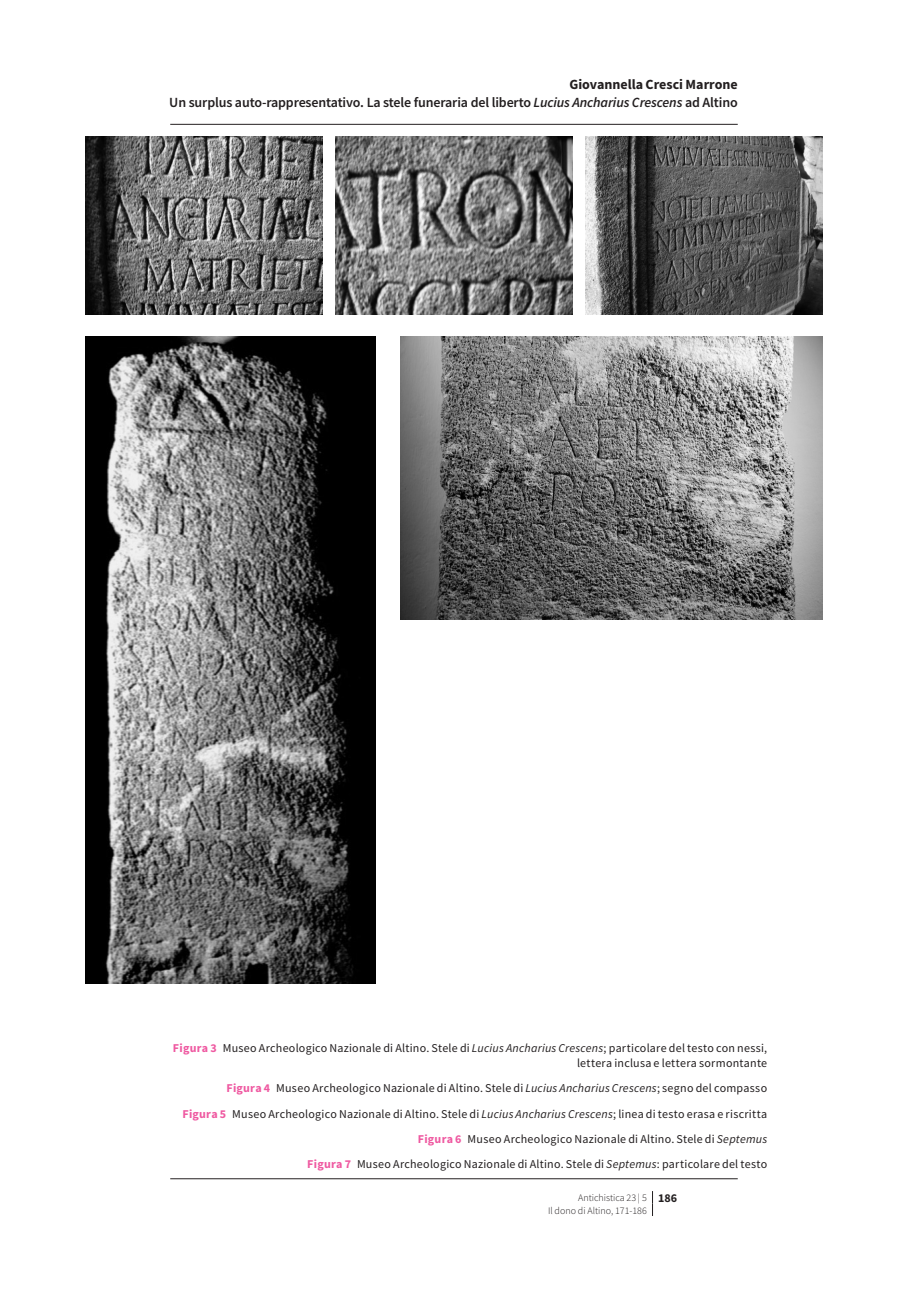
<style>
.page{position:relative;width:908px;height:1304px;background:#fff}
.page>*{position:absolute;margin:0;border:0;box-sizing:border-box;transform-origin:0 0}
.t1{font:600 14px/18px "Source Sans Pro";letter-spacing:-.01em;color:#231f20;text-align:right}
._055-ecf-figura-dida{font:12px/15px "Source Sans Pro";letter-spacing:.02em;color:#231f20;text-align:right}
.t2{font:300 10px/12.4px "Source Sans Pro";color:#231f20}
.s1{font-weight:700}
.s2{font-style:italic}
.s3{font-weight:700;color:#ef59a1}
.s4{font-weight:700;font-size:12px}
</style>
<div class="page">
<hr style="left:170px;top:1178px;width:567px;height:1px;background:#231f20">
<svg style="left:652px;top:1191px;width:1px;height:25px"></svg>
<img style="left:85px;top:136px;width:237px;height:178px">
<img style="left:335px;top:136px;width:237px;height:178px">
<img style="left:585px;top:136px;width:237px;height:178px">
<img style="left:85px;top:337px;width:291px;height:647px">
<img style="left:400px;top:337px;width:422px;height:282px">
<hr style="left:170px;top:124px;width:567px;height:1px;background:#231f20">
<p class="t1" style="left:169px;top:76px;width:569px"><span class="s1">Giovannella Cresci Marrone<br></span>Un surplus auto-rappresentativo. La stele funeraria del liberto <span class="s2">Lucius Ancharius Crescens</span> ad Altino</p>
<p class="_055-ecf-figura-dida" style="left:173px;top:1041px;width:595px"><span class="s3">Figura 3</span> Museo Archeologico Nazionale di Altino. Stele di <span class="s2">Lucius Ancharius Crescens</span>; particolare del testo con nessi, lettera inclusa e lettera sormontante</p>
<p class="_055-ecf-figura-dida" style="left:226px;top:1081px;width:542px"><span class="s3">Figura 4</span> Museo Archeologico Nazionale di Altino. Stele di <span class="s2">Lucius Ancharius Crescens</span>; segno del compasso</p>
<p class="_055-ecf-figura-dida" style="left:182px;top:1106px;width:586px"><span class="s3">Figura 5</span> Museo Archeologico Nazionale di Altino. Stele di <span class="s2">Lucius Ancharius Crescens</span>; linea di testo erasa e riscritta</p>
<p class="_055-ecf-figura-dida" style="left:417px;top:1131px;width:350px"><span class="s3">Figura 6</span> Museo Archeologico Nazionale di Altino. Stele di <span class="s2">Septemus</span></p>
<p class="_055-ecf-figura-dida" style="left:307px;top:1156px;width:461px"><span class="s3">Figura 7</span> Museo Archeologico Nazionale di Altino. Stele di <span class="s2">Septemus</span>: particolare del testo</p>
<p class="t2" style="left:548px;top:1191px;width:131px;text-indent:30px">Antichistica 23 | 5 <span class="s4">186<br></span>Il dono di Altino, 171-186</p>
</div>
